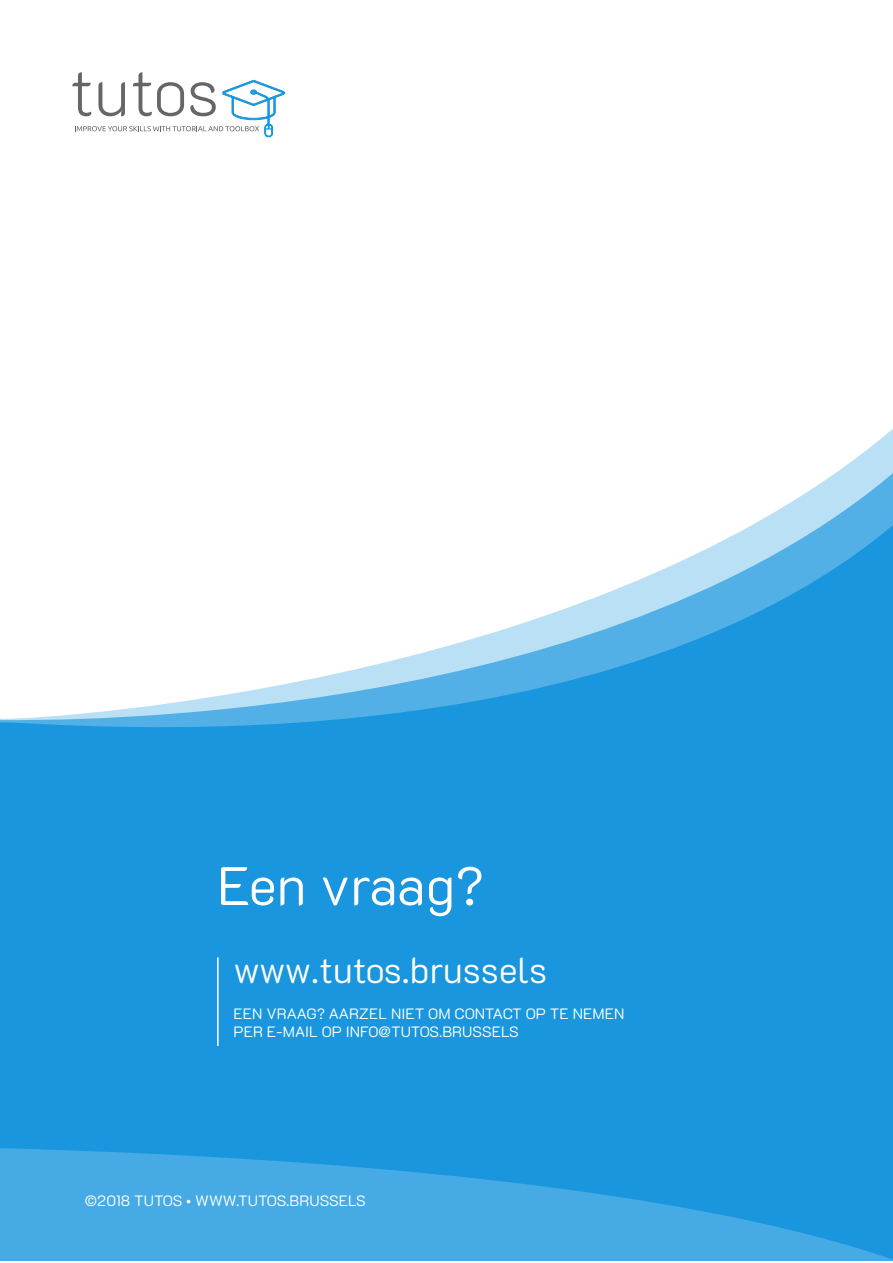
<style>
.page{position:relative;width:893px;height:1263px;background:#fff}
.page>*{position:absolute;margin:0;border:0;box-sizing:border-box;transform-origin:0 0}
.t1{font:300 54px "K2 D";letter-spacing:-.01em;color:#fff}
.t2{font:300 36px "K2 D";color:#fff}
.t3{font:300 15px "K2 D";color:#fff}
</style>
<div class="page">
<div style="left:0;top:848px;width:893px;height:413px;background:#1a96de"></div>
<svg style="left:788px;top:452px;width:105px;height:52px;fill:#bae0f5"></svg>
<svg style="left:0;top:504px;width:893px;height:344px"></svg>
<svg style="left:0;top:1148px;width:893px;height:113px;fill:#46aae4"></svg>
<svg style="left:72px;top:72px;width:213px;height:66px"></svg>
<hr style="left:217px;top:957px;width:2px;height:89px;background:#fff">
<p class="t1" style="left:217px;top:855px;width:268px">Een vraag?</p>
<p class="t2" style="left:234px;top:949px;width:315px">www.tutos.brussels</p>
<p class="t3" style="left:234px;top:1005px;width:392px">EEN VRAAG? AARZEL NIET OM CONTACT OP TE NEMEN</p>
<p class="t3" style="left:234px;top:1023px;width:287px">PER E-MAIL OP INFO@TUTOS.BRUSSELS</p>
<p class="t3" style="left:85px;top:1192px;width:282px">©2018 TUTOS • WWW.TUTOS.BRUSSELS</p>
</div>
